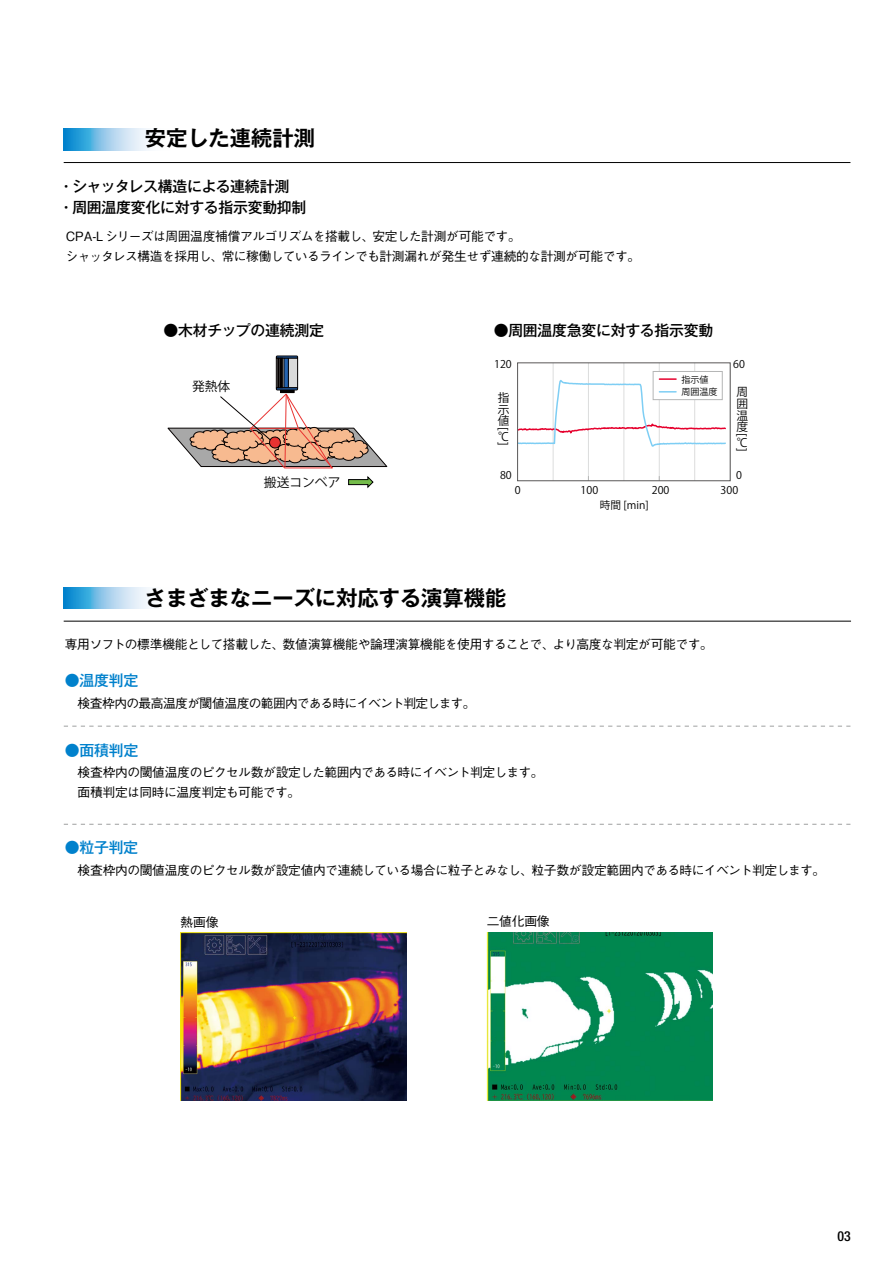
<style>
.page{position:relative;width:893px;height:1263px;background:#fff}
.page>*{position:absolute;margin:0;border:0;box-sizing:border-box;transform-origin:0 0}
.t1{font:700 21.3px "Gothic MB101 Pro De";color:#000}
.t2{font:500 14.85px/21px "Gothic MB101 Pro";letter-spacing:-.015em;color:#000}
.t3{font:500 14.85px "Gothic MB101 Pro";letter-spacing:-.015em;color:#0081cc}
.t4{font:500 condensed 13.8px "Helvetica Neue LT Std";color:#000}
.t5{font:500 12.75px/19.5px "Gothic BBB Pro";letter-spacing:-.04em;color:#000}
.t6{font:12.75px "Koz Go Pr 6 N";color:#000}
.t7{font:11.7px/11.7px "Koz Go Pr 6 N";color:#000;text-align:justify}
.t8{font:10.65px "Koz Go Pr 6 N";color:#000}
.t9{font:9px/12.8px "Koz Go Pr 6 N";color:#000}
</style>
<div class="page">
<hr style="left:64px;top:621px;width:787px;height:1px;background:#000">
<svg style="left:64px;top:587px;width:85px;height:22px;background:#8ac6e8"></svg>
<hr style="left:64px;top:162px;width:786px;height:1px;background:#000">
<svg style="left:64px;top:129px;width:85px;height:21px;background:#8ac6e8"></svg>
<svg style="left:64px;top:824px;width:786px;height:1px"></svg>
<svg style="left:64px;top:726px;width:786px;height:1px"></svg>
<hr style="left:588px;top:363px;width:1px;height:118px;background:#dcdddd">
<hr style="left:659px;top:363px;width:1px;height:118px;background:#dcdddd">
<hr style="left:553px;top:363px;width:1px;height:118px;background:#dcdddd">
<hr style="left:624px;top:363px;width:1px;height:118px;background:#dcdddd">
<hr style="left:694px;top:363px;width:1px;height:118px;background:#dcdddd">
<div style="left:653px;top:371px;width:69px;height:29px;background:#fff"></div>
<div style="left:653px;top:371px;width:70px;height:29px;border:1px solid #b5b6b6"></div>
<svg style="left:519px;top:378px;width:207px;height:69px"></svg>
<div style="left:517px;top:362px;width:214px;height:119px;border:1px solid #595757"></div>
<svg style="left:348px;top:476px;width:26px;height:12px"></svg>
<div style="left:276px;top:358px;width:22px;height:30px;background:#dadada"></div>
<div style="left:276px;top:358px;width:22px;height:30px;border:1px solid #040000"></div>
<hr style="left:284px;top:358px;width:4px;height:30px;background:#2463af">
<div style="left:284px;top:358px;width:5px;height:30px;border:1px solid #040000"></div>
<svg style="left:276px;top:355px;width:22px;height:3px"></svg>
<div style="left:277px;top:358px;width:2px;height:30px;border:1px solid #040000"></div>
<div style="left:279px;top:358px;width:2px;height:30px;border:1px solid #040000"></div>
<div style="left:281px;top:358px;width:2px;height:30px;border:1px solid #040000"></div>
<svg style="left:167px;top:387px;width:221px;height:82px"></svg>
<img style="left:181px;top:932px;width:225px;height:168px">
<img style="left:487px;top:932px;width:225px;height:168px">
<h1 class="t1" style="left:145px;top:120px;width:172px">安定した連続計測</h1>
<p class="t2" style="left:59px;top:174px;width:249px">・シャッタレス構造による連続計測・周囲温度変化に対する指示変動抑制</p>
<p class="t5" style="left:66px;top:225px;width:576px">CPA-L シリーズは周囲温度補償アルゴリズムを搭載し、安定した計測が可能です。<br>シャッタレス構造を採用し、常に稼働しているラインでも計測漏れが発生せず連続的な計測が可能です。</p>
<p class="t2" style="left:164px;top:318px;width:162px">●木材チップの連続測定</p>
<p class="t2" style="left:494px;top:318px;width:221px">●周囲温度急変に対する指示変動</p>
<p class="t8" style="left:494px;top:358px;width:19px">120</p>
<p class="t8" style="left:733px;top:358px;width:13px">60</p>
<p class="t6" style="left:192px;top:379px;width:40px">発熱体</p>
<p class="t7" style="left:498px;top:392px;width:13px">指示値</p>
<p class="t7" style="left:509px;top:427px;width:5px;rotate:90deg">[</p>
<p class="t7" style="left:498px;top:431px;width:12px">℃</p>
<p class="t7" style="left:509px;top:442px;width:5px;rotate:90deg">]</p>
<p class="t9" style="left:682px;top:373px;width:37px">指示値周囲温度</p>
<p class="t7" style="left:736px;top:386px;width:13px">周囲温度</p>
<p class="t7" style="left:748px;top:433px;width:5px;rotate:90deg">[</p>
<p class="t7" style="left:736px;top:437px;width:12px">℃</p>
<p class="t7" style="left:748px;top:448px;width:5px;rotate:90deg">]</p>
<p class="t6" style="left:264px;top:475px;width:78px">搬送コンベア</p>
<p class="t8" style="left:500px;top:469px;width:13px">80</p>
<p class="t8" style="left:736px;top:469px;width:7px">0</p>
<p class="t8" style="left:515px;top:484px;width:7px">0</p>
<p class="t8" style="left:721px;top:484px;width:19px">300</p>
<p class="t8" style="left:581px;top:484px;width:19px">100</p>
<p class="t8" style="left:652px;top:484px;width:19px">200</p>
<p class="t8" style="left:600px;top:499px;width:50px">時間 [min]</p>
<h1 class="t1" style="left:145px;top:580px;width:363px">さまざまなニーズに対応する演算機能</h1>
<p class="t5" style="left:65px;top:632px;width:650px">専用ソフトの標準機能として搭載した、数値演算機能や論理演算機能を使用することで、より高度な判定が可能です。</p>
<p class="t3" style="left:65px;top:668px;width:75px">●温度判定</p>
<p class="t5" style="left:78px;top:691px;width:399px">検査枠内の最高温度が閾値温度の範囲内である時にイベント判定します。</p>
<p class="t3" style="left:65px;top:738px;width:75px">●面積判定</p>
<p class="t5" style="left:65px;top:761px;width:480px">　検査枠内の閾値温度のピクセル数が設定した範囲内である時にイベント判定します。　面積判定は同時に温度判定も可能です。</p>
<p class="t3" style="left:65px;top:835px;width:75px">●粒子判定</p>
<p class="t5" style="left:65px;top:858px;width:762px">　検査枠内の閾値温度のピクセル数が設定値内で連続している場合に粒子とみなし、粒子数が設定範囲内である時にイベント判定します。</p>
<p class="t5" style="left:181px;top:911px;width:39px">熱画像</p>
<p class="t5" style="left:487px;top:910px;width:64px">二値化画像</p>
<p class="t4" style="left:837px;top:1228px;width:15px">03</p>
</div>
